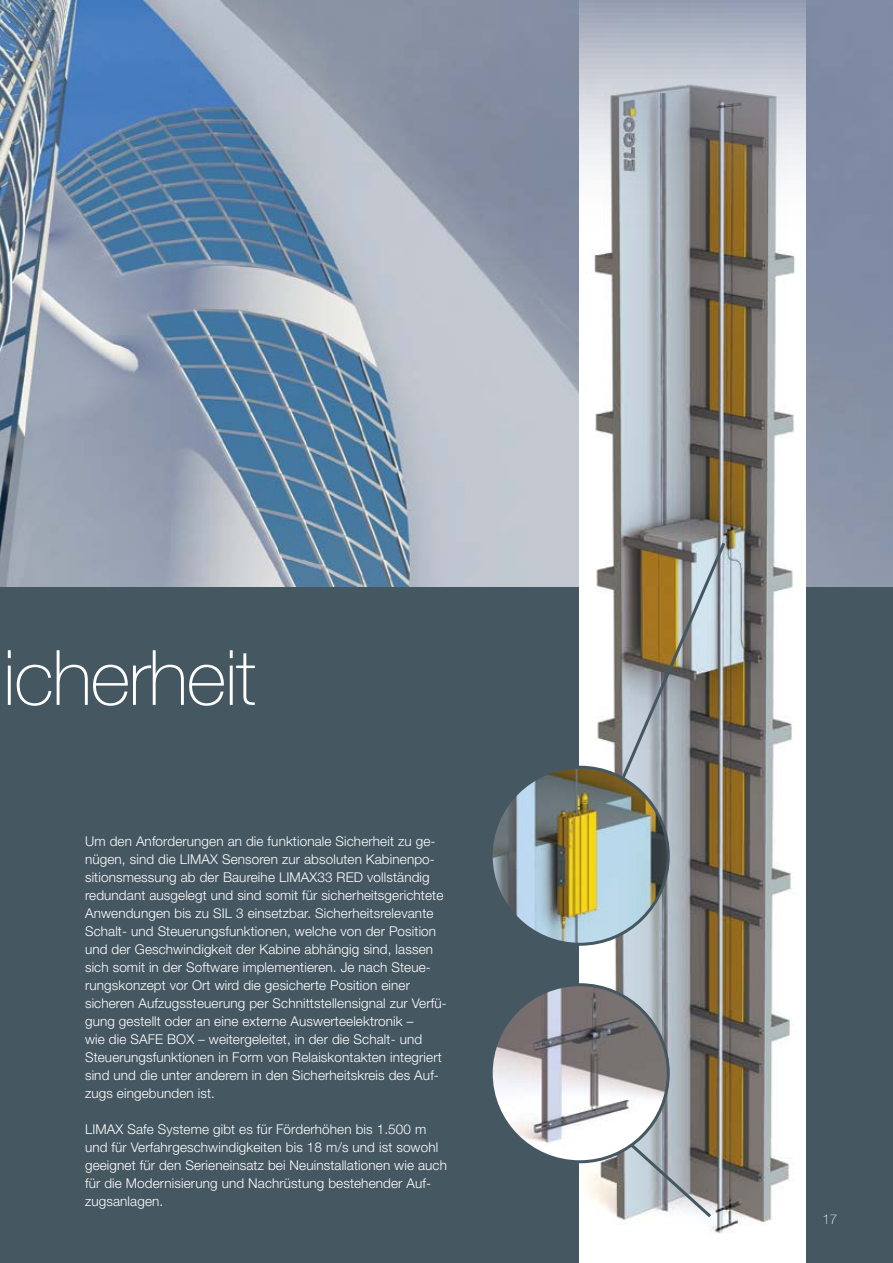
<style>
.page{position:relative;width:893px;height:1263px;background:#455761}
.page>*{position:absolute;margin:0;border:0;box-sizing:border-box;transform-origin:0 0}
.t1{font:100 76.5px "Helvetica Neue LT";letter-spacing:-.02em;color:#fff}
.t2{font:300 13.5px/18px "Helvetica Neue LT";letter-spacing:.01em;color:#fff}
.t3{font:100 13.5px "Helvetica Neue LT";color:#fff}
</style>
<div class="page">
<img style="left:0;top:0;width:893px;height:587px">
<img style="left:580px;top:0;width:226px;height:1263px">
<img style="left:491px;top:767px;width:177px;height:177px;border-radius:89px">
<img style="left:491px;top:985px;width:177px;height:177px;border-radius:89px">
<svg style="left:619px;top:539px;width:109px;height:243px;background:#938f84"></svg>
<svg style="left:627px;top:1141px;width:87px;height:79px;background:#aaafb3"></svg>
<h1 class="t1" style="left:3px;top:634px;width:255px">icherheit</h1>
<p class="t2" style="left:85px;top:832px;width:363px">Um den Anforderungen an die funktionale Sicherheit zu ge&shy;nügen, sind die LIMAX Sensoren zur absoluten Kabinenpo&shy;sitionsmessung ab der Baureihe LIMAX33 RED vollständig redundant ausgelegt und sind somit für sicherheitsgerichtete Anwendungen bis zu SIL 3 einsetzbar. Sicherheitsrelevante Schalt- und Steuerungsfunktionen, welche von der Position und der Geschwindigkeit der Kabine abhängig sind, lassen sich somit in der Software implementieren. Je nach Steue&shy;rungskonzept vor Ort wird die gesicherte Position einer sicheren Aufzugssteuerung per Schnittstellensignal zur Verfü&shy;gung gestellt oder an eine externe Auswerteelektronik –<br>wie die SAFE BOX – weitergeleitet, in der die Schalt- und Steuerungsfunktionen in Form von Relaiskontakten integriert sind und die unter anderem in den Sicherheitskreis des Auf&shy;zugs eingebunden ist.</p>
<p class="t2" style="left:85px;top:1120px;width:363px">LIMAX Safe Systeme gibt es für Förderhöhen bis 1. 500 m und für Verfahrgeschwindigkeiten bis 18 m/s und ist sowohl geeignet für den Serieneinsatz bei Neuinstallationen wie auch für die Modernisierung und Nachrüstung bestehender Auf&shy;zugsanlagen.</p>
<p class="t3" style="left:822px;top:1211px;width:17px">17</p>
</div>
